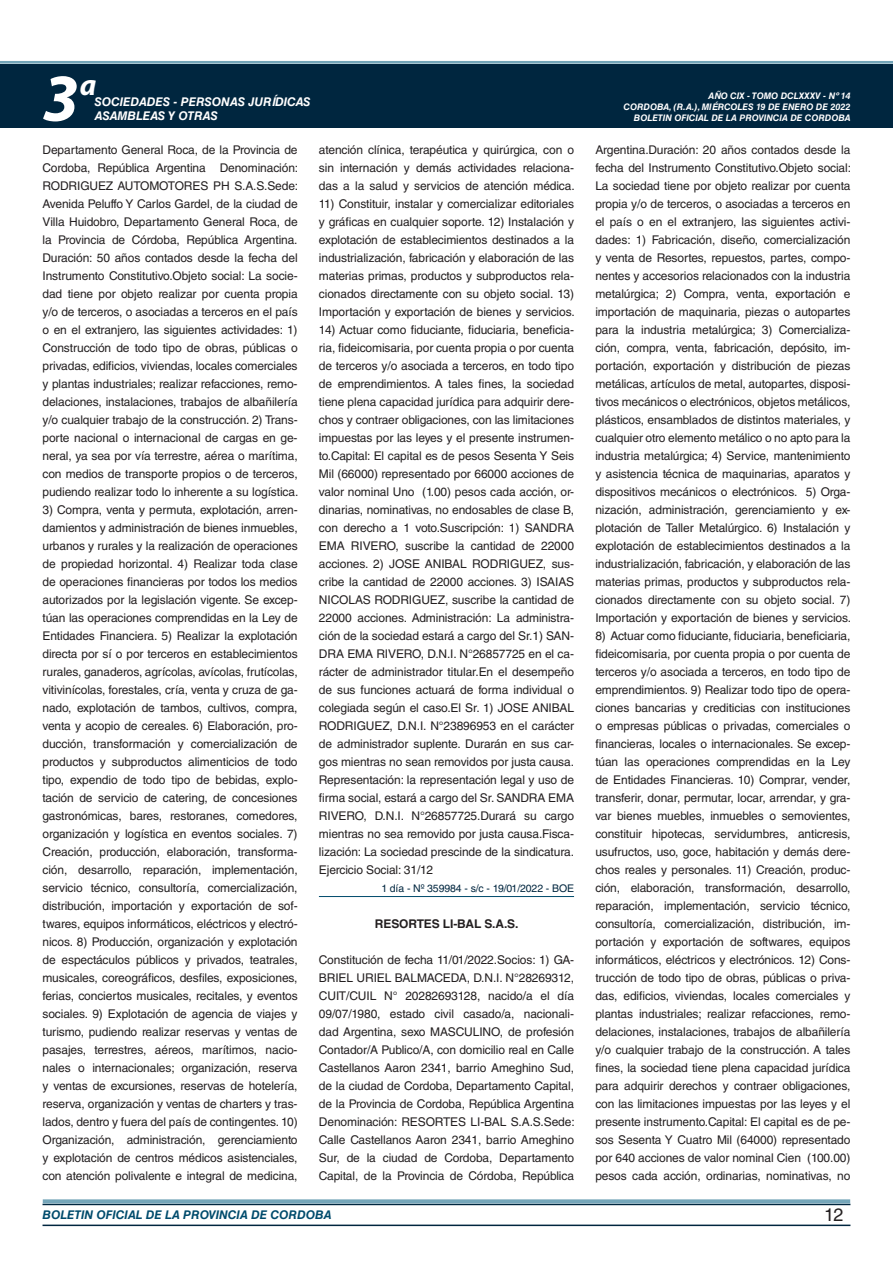
<style>
.page{position:relative;width:893px;height:1263px;background:#fff}
.page>*{position:absolute;margin:0;border:0;box-sizing:border-box;transform-origin:0 0}
.t1{font:italic 700 67.5px "Myriad Pro";color:#fff}
.t2{font:italic 700 30px "Myriad Pro";color:#fff}
.t3{font:18px "Helvetica LT Std";color:#231f20}
.t4{font:12px/18px "Helvetica LT Std";letter-spacing:-.01em;color:#231f20;text-align:justify}
.t5{font:italic 700 12px "Helvetica LT Std";color:#fff}
.t6{font:italic 700 12px "Helvetica LT Std";color:#004b6c}
.t7{font:700 12px "Helvetica LT Std";letter-spacing:-.01em;color:#231f20}
.t8{font:10.5px "Helvetica LT Std";letter-spacing:-.01em;color:#00263f}
.t9{font:italic 700 9px/10.8px "Helvetica LT Std";color:#fff;text-align:right}
</style>
<div class="page">
<div style="left:0;top:61px;width:893px;height:6px;background:#fff;opacity:.75"></div>
<div style="left:0;top:64px;width:893px;height:64px;background:#00263f"></div>
<hr style="left:43px;top:1224px;width:807px;height:2px;background:#00263f">
<div style="left:42px;top:1198px;width:809px;height:8px;background:#fff;opacity:.75"></div>
<hr style="left:319px;top:896px;width:255px;height:1px;background:#004b6c">
<h1 class="t1" style="left:43px;top:54px;width:38px">3</h1>
<h2 class="t2" style="left:80px;top:66px;width:18px">a</h2>
<p class="t5" style="left:95px;top:94px;width:217px">SOCIEDADES - PERSONAS JURÍDICAS</p>
<p class="t5" style="left:95px;top:109px;width:125px">ASAMBLEAS Y OTRAS</p>
<p class="t4" style="left:43px;top:141px;width:257px">Departamento General Roca, de la Provincia de Cordoba, República Argentina Denominación:<br>RODRIGUEZ AUTOMOTORES PH S.A.S.Sede:<br>Avenida Peluffo Y Carlos Gardel, de la ciudad de Villa Huidobro, Departamento General Roca, de la Provincia de Córdoba, República Argentina.<br>Duración: 50 años contados desde la fecha del Instrumento Constitutivo.Objeto social: La socie&shy;dad tiene por objeto realizar por cuenta propia y/o de terceros, o asociadas a terceros en el país o en el extranjero, las siguientes actividades: 1)<br>Construcción de todo tipo de obras, públicas o privadas, edificios, viviendas, locales comerciales y plantas industriales; realizar refacciones, remo&shy;delaciones, instalaciones, trabajos de albañilería y/o cualquier trabajo de la construcción. 2) Trans&shy;porte nacional o internacional de cargas en ge&shy;neral, ya sea por vía terrestre, aérea o marítima, con medios de transporte propios o de terceros, pudiendo realizar todo lo inherente a su logística.</p>
<p class="t4" style="left:43px;top:501px;width:257px">3) Compra, venta y permuta, explotación, arren&shy;damientos y administración de bienes inmuebles, urbanos y rurales y la realización de operaciones de propiedad horizontal. 4) Realizar toda clase de operaciones financieras por todos los medios autorizados por la legislación vigente. Se excep&shy;túan las operaciones comprendidas en la Ley de Entidades Financiera. 5) Realizar la explotación directa por sí o por terceros en establecimientos rurales, ganaderos, agrícolas, avícolas, frutícolas, vitivinícolas, forestales, cría, venta y cruza de ga&shy;nado, explotación de tambos, cultivos, compra, venta y acopio de cereales. 6) Elaboración, pro&shy;ducción, transformación y comercialización de productos y subproductos alimenticios de todo tipo, expendio de todo tipo de bebidas, explo&shy;tación de servicio de catering, de concesiones gastronómicas, bares, restoranes, comedores, organización y logística en eventos sociales. 7)<br>Creación, producción, elaboración, transforma&shy;ción, desarrollo, reparación, implementación, servicio técnico, consultoría, comercialización, distribución, importación y exportación de sof&shy;twares, equipos informáticos, eléctricos y electró&shy;nicos. 8) Producción, organización y explotación de espectáculos públicos y privados, teatrales, musicales, coreográficos, desfiles, exposiciones, ferias, conciertos musicales, recitales, y eventos sociales. 9) Explotación de agencia de viajes y turismo, pudiendo realizar reservas y ventas de pasajes, terrestres, aéreos, marítimos, nacio&shy;nales o internacionales; organización, reserva y ventas de excursiones, reservas de hotelería, reserva, organización y ventas de charters y tras&shy;lados, dentro y fuera del país de contingentes. 10)<br>Organización, administración, gerenciamiento y explotación de centros médicos asistenciales, con atención polivalente e integral de medicina,</p>
<p class="t4" style="left:319px;top:141px;width:257px">atención clínica, terapéutica y quirúrgica, con o sin internación y demás actividades relaciona&shy;das a la salud y servicios de atención médica.</p>
<p class="t4" style="left:319px;top:195px;width:257px">11) Constituir, instalar y comercializar editoriales y gráficas en cualquier soporte. 12) Instalación y explotación de establecimientos destinados a la industrialización, fabricación y elaboración de las materias primas, productos y subproductos rela&shy;cionados directamente con su objeto social. 13)<br>Importación y exportación de bienes y servicios.</p>
<p class="t4" style="left:319px;top:321px;width:257px">14) Actuar como fiduciante, fiduciaria, beneficia&shy;ria, fideicomisaria, por cuenta propia o por cuenta de terceros y/o asociada a terceros, en todo tipo de emprendimientos. A tales fines, la sociedad tiene plena capacidad jurídica para adquirir dere&shy;chos y contraer obligaciones, con las limitaciones impuestas por las leyes y el presente instrumen&shy;to.Capital: El capital es de pesos Sesenta Y Seis Mil (66000) representado por 66000 acciones de valor nominal Uno (1.00) pesos cada acción, or&shy;dinarias, nominativas, no endosables de clase B, con derecho a 1 voto.Suscripción: 1) SANDRA EMA RIVERO, suscribe la cantidad de 22000 acciones. 2) JOSE ANIBAL RODRIGUEZ, sus&shy;cribe la cantidad de 22000 acciones. 3) ISAIAS NICOLAS RODRIGUEZ, suscribe la cantidad de 22000 acciones. Administración: La administra&shy;ción de la sociedad estará a cargo del Sr.1) SAN-DRA EMA RIVERO, D.N.I. N°26857725 en el ca&shy;rácter de administrador titular.En el desempeño de sus funciones actuará de forma individual o colegiada según el caso.El Sr. 1) JOSE ANIBAL RODRIGUEZ, D.N.I. N°23896953 en el carácter de administrador suplente. Durarán en sus car&shy;gos mientras no sean removidos por justa causa.<br>Representación: la representación legal y uso de firma social, estará a cargo del Sr. SANDRA EMA RIVERO, D.N.I. N°26857725.Durará su cargo mientras no sea removido por justa causa.Fisca&shy;lización: La sociedad prescinde de la sindicatura.<br>Ejercicio Social: 31/12</p>
<p class="t8" style="left:381px;top:882px;width:194px">1 día - Nº 359984 - s/c - 19/01/2022 - BOE</p>
<p class="t7" style="left:375px;top:916px;width:145px">RESORTES LI-BAL S.A.S.</p>
<p class="t4" style="left:319px;top:951px;width:257px">Constitución de fecha 11/01/2022.Socios: 1) GA-BRIEL URIEL BALMACEDA, D.N.I. N°28269312, CUIT/CUIL N° 20282693128, nacido/a el día 09/07/1980, estado civil casado/a, nacionali&shy;dad Argentina, sexo MASCULINO, de profesión Contador/A Publico/A, con domicilio real en Calle Castellanos Aaron 2341, barrio Ameghino Sud, de la ciudad de Cordoba, Departamento Capital, de la Provincia de Cordoba, República Argentina Denominación: RESORTES LI-BAL S.A.S.Sede:<br>Calle Castellanos Aaron 2341, barrio Ameghino Sur, de la ciudad de Cordoba, Departamento Capital, de la Provincia de Córdoba, República</p>
<p class="t9" style="left:623px;top:91px;width:228px">AÑO CIX - TOMO DCLXXXV - Nº 14<br>CORDOBA, (R.A.), MIÉRCOLES 19 DE ENERO DE 2022<br>BOLETIN OFICIAL DE LA PROVINCIA DE CORDOBA</p>
<p class="t4" style="left:595px;top:141px;width:257px">Argentina.Duración: 20 años contados desde la fecha del Instrumento Constitutivo.Objeto social:<br>La sociedad tiene por objeto realizar por cuenta propia y/o de terceros, o asociadas a terceros en el país o en el extranjero, las siguientes activi&shy;dades: 1) Fabricación, diseño, comercialización y venta de Resortes, repuestos, partes, compo&shy;nentes y accesorios relacionados con la industria metalúrgica; 2) Compra, venta, exportación e importación de maquinaria, piezas o autopartes para la industria metalúrgica; 3) Comercializa&shy;ción, compra, venta, fabricación, depósito, im&shy;portación, exportación y distribución de piezas metálicas, artículos de metal, autopartes, disposi&shy;tivos mecánicos o electrónicos, objetos metálicos, plásticos, ensamblados de distintos materiales, y cualquier otro elemento metálico o no apto para la industria metalúrgica; 4) Service, mantenimiento y asistencia técnica de maquinarias, aparatos y dispositivos mecánicos o electrónicos. 5) Orga&shy;nización, administración, gerenciamiento y ex&shy;plotación de Taller Metalúrgico. 6) Instalación y explotación de establecimientos destinados a la industrialización, fabricación, y elaboración de las materias primas, productos y subproductos rela&shy;cionados directamente con su objeto social. 7)<br>Importación y exportación de bienes y servicios.</p>
<p class="t4" style="left:595px;top:627px;width:257px">8) Actuar como fiduciante, fiduciaria, beneficiaria, fideicomisaria, por cuenta propia o por cuenta de terceros y/o asociada a terceros, en todo tipo de emprendimientos. 9) Realizar todo tipo de opera&shy;ciones bancarias y crediticias con instituciones o empresas públicas o privadas, comerciales o financieras, locales o internacionales. Se excep&shy;túan las operaciones comprendidas en la Ley de Entidades Financieras. 10) Comprar, vender, transferir, donar, permutar, locar, arrendar, y gra&shy;var bienes muebles, inmuebles o semovientes, constituir hipotecas, servidumbres, anticresis, usufructos, uso, goce, habitación y demás dere&shy;chos reales y personales. 11) Creación, produc&shy;ción, elaboración, transformación, desarrollo, reparación, implementación, servicio técnico, consultoría, comercialización, distribución, im&shy;portación y exportación de softwares, equipos informáticos, eléctricos y electrónicos. 12) Cons&shy;trucción de todo tipo de obras, públicas o priva&shy;das, edificios, viviendas, locales comerciales y plantas industriales; realizar refacciones, remo&shy;delaciones, instalaciones, trabajos de albañilería y/o cualquier trabajo de la construcción. A tales fines, la sociedad tiene plena capacidad jurídica para adquirir derechos y contraer obligaciones, con las limitaciones impuestas por las leyes y el presente instrumento.Capital: El capital es de pe&shy;sos Sesenta Y Cuatro Mil (64000) representado por 640 acciones de valor nominal Cien (100.00) pesos cada acción, ordinarias, nominativas, no</p>
<p class="t6" style="left:43px;top:1208px;width:290px">BOLETIN OFICIAL DE LA PROVINCIA DE CORDOBA</p>
<h3 class="t3" style="left:824px;top:1204px;width:21px">12</h3>
</div>
